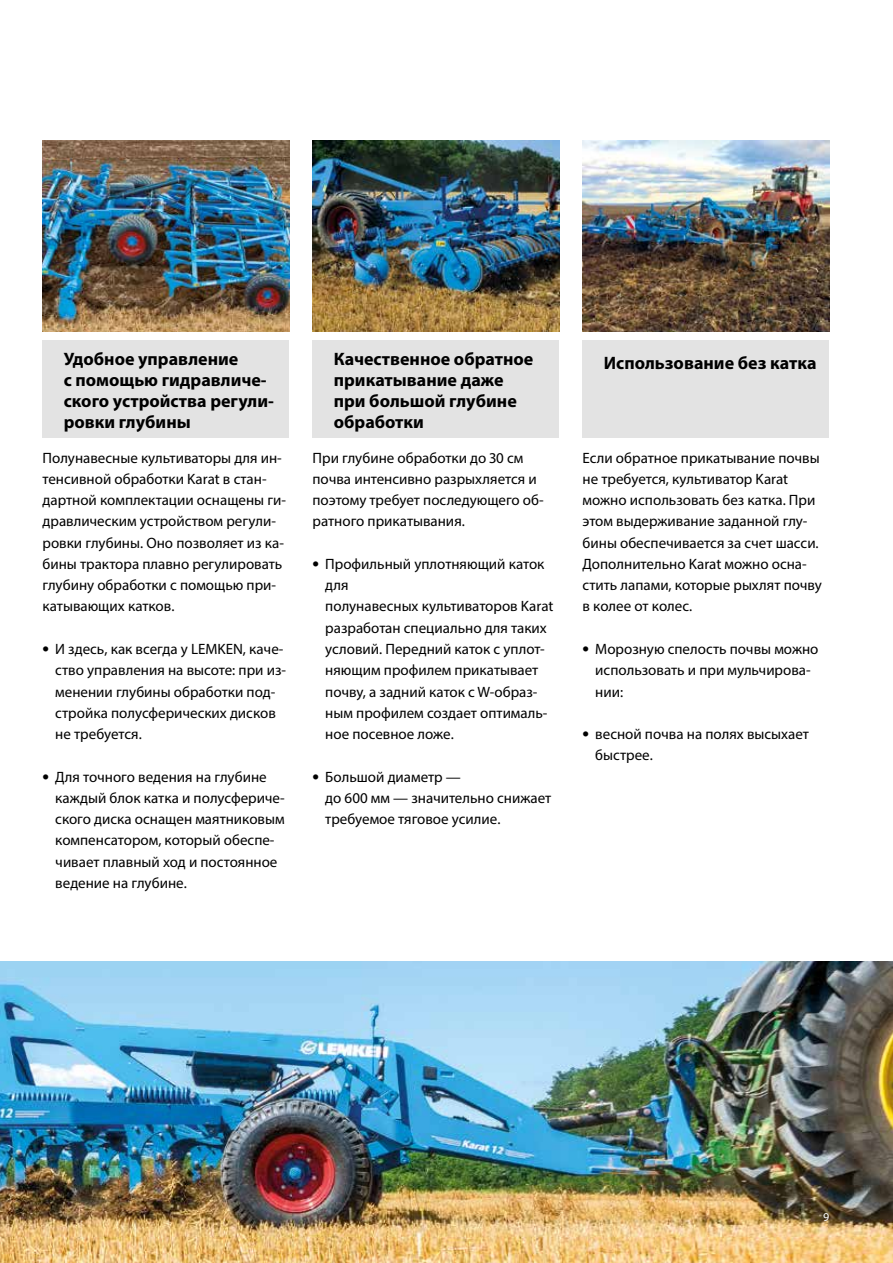
<style>
.page{position:relative;width:893px;height:1263px;background:#fff}
.page>*{position:absolute;margin:0;border:0;box-sizing:border-box;transform-origin:0 0}
.t1{font:700 18px/21px "Myriad Pro";color:#000}
.t2{font:15px/21.3px "Myriad Pro";color:#000}
.t3{font:12px "Myriad Pro";color:#fff}
.s1{font-weight:700;font-size:19.5px}
</style>
<div class="page">
<img style="left:0;top:962px;width:893px;height:301px">
<img style="left:43px;top:140px;width:246px;height:192px">
<div style="left:43px;top:340px;width:246px;height:98px;background:#e3e3e3"></div>
<div style="left:313px;top:340px;width:246px;height:98px;background:#e3e3e3"></div>
<div style="left:583px;top:340px;width:246px;height:98px;background:#e3e3e3"></div>
<img style="left:313px;top:140px;width:246px;height:191px">
<img style="left:583px;top:140px;width:246px;height:191px">
<p class="t1" style="left:64px;top:348px;width:212px">Удобное управление<br>с помощью гидравличе&shy;ского устройства регули&shy;ровки глубины</p>
<p class="t2" style="left:43px;top:447px;width:245px">Полунавесные культиваторы для ин&shy;тенсивной обработки Karat в стан&shy;дартной комплектации оснащены ги&shy;дравлическим устройством регули&shy;ровки глубины. Оно позволяет из ка&shy;бины трактора плавно регулировать глубину обработки с помощью при&shy;катывающих катков.</p>
<p class="t2" style="left:55px;top:638px;width:232px;text-indent:-13px"><span class="s1">•</span> И здесь, как всегда у LEMKEN, каче&shy;ство управления на высоте: при из&shy;менении глубины обработки под&shy;стройка полусферических дисков не требуется.</p>
<p class="t2" style="left:55px;top:766px;width:231px;text-indent:-13px"><span class="s1">•</span> Для точного ведения на глубине каждый блок катка и полусфериче&shy;ского диска оснащен маятниковым компенсатором, который обеспе&shy;чивает плавный ход и постоянное ведение на глубине.</p>
<p class="t1" style="left:334px;top:348px;width:201px">Качественное обратное прикатывание даже при большой глубине обработки</p>
<p class="t1" style="left:604px;top:352px;width:214px">Использование без катка</p>
<p class="t2" style="left:313px;top:447px;width:233px">При глубине обработки до 30 см почва интенсивно разрыхляется и поэтому требует последующего об&shy;ратного прикатывания.</p>
<p class="t2" style="left:325px;top:553px;width:230px;text-indent:-13px"><span class="s1">•</span> Профильный уплотняющий каток для<br>полунавесных культиваторов Karat разработан специально для таких условий. Передний каток с уплот&shy;няющим профилем прикатывает почву, а задний каток с W-образ&shy;ным профилем создает оптималь&shy;ное посевное ложе.</p>
<p class="t2" style="left:325px;top:766px;width:228px;text-indent:-13px"><span class="s1">•</span> Большой диаметр —<br>до 600 мм — значительно снижает требуемое тяговое усилие.</p>
<p class="t2" style="left:583px;top:447px;width:241px">Если обратное прикатывание почвы не требуется, культиватор Karat можно использовать без катка. При этом выдерживание заданной глу&shy;бины обеспечивается за счет шасси.<br>Дополнительно Karat можно осна&shy;стить лапами, которые рыхлят почву в колее от колес.</p>
<p class="t2" style="left:595px;top:638px;width:225px;text-indent:-13px"><span class="s1">•</span> Морозную спелость почвы можно использовать и при мульчирова&shy;нии:</p>
<p class="t2" style="left:595px;top:723px;width:215px;text-indent:-13px"><span class="s1">•</span> весной почва на полях высыхает быстрее.</p>
<p class="t3" style="left:823px;top:1209px;width:8px">9</p>
</div>
